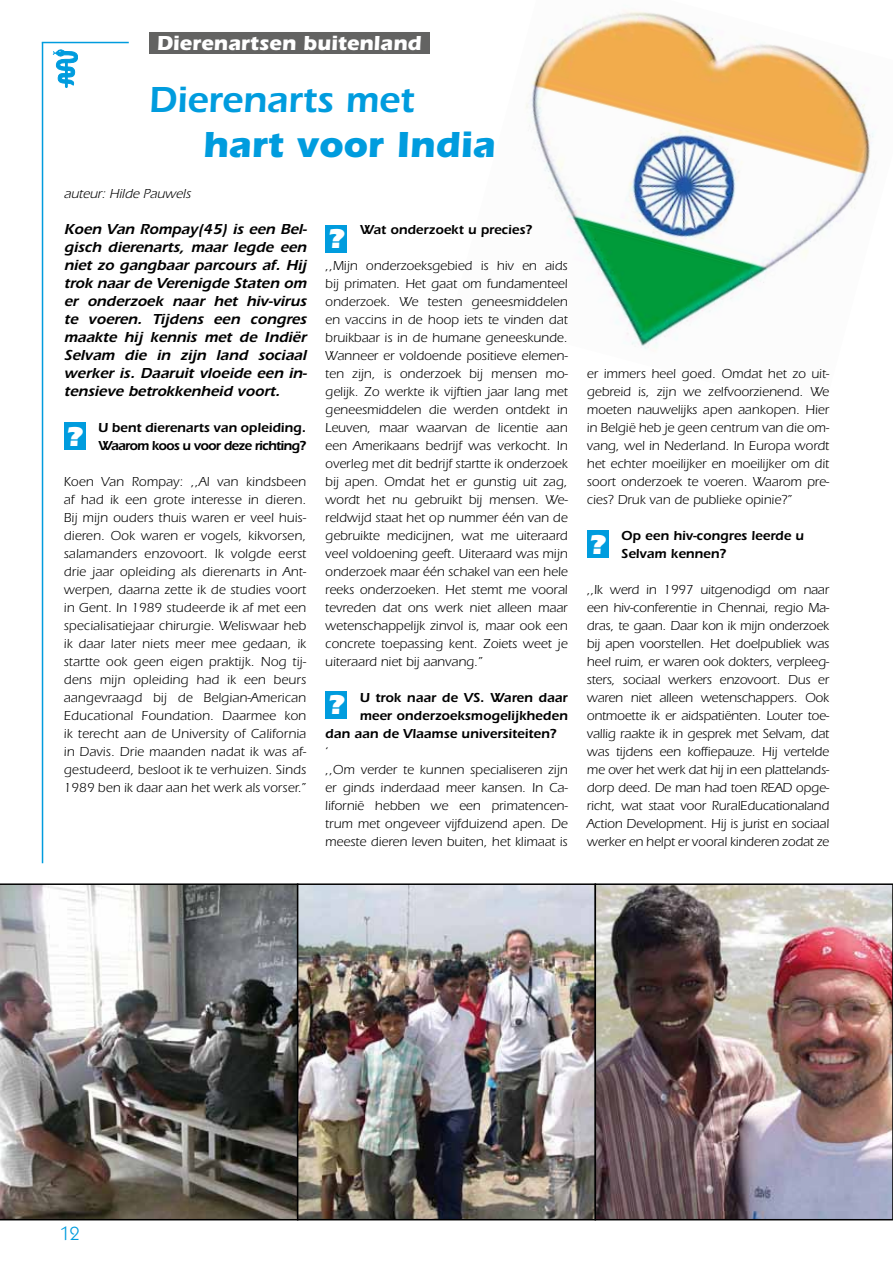
<style>
.page{position:relative;width:893px;height:1263px;background:#fff}
.page>*{position:absolute;margin:0;border:0;box-sizing:border-box;transform-origin:0 0}
.t1{font:600 37.5px "ITC Eras Std";color:#009cde}
.t2{font:700 37.5px "ITC Eras Std";color:#009cde}
.t3{font:900 28.2px "ITC Eras Std";color:#fff}
.t4{font:700 21px "ITC Eras Std";color:#fff}
.t5{font:19.2px "ITC Kabel Std";color:#009cde}
.t6{font:italic 600 15px/18px "ITC Eras Std";letter-spacing:-.025em;color:#000}
.t7{font:13.5px/18px "ITC Eras Std";color:#000;text-align:justify}
.t8{font:600 13.5px/18px "ITC Eras Std";color:#000}
.t9{font:600 13.5px/18px "ITC Eras Std";letter-spacing:-.03em;color:#000}
.t10{font:italic 13.5px "ITC Eras Std";color:#000}
.s1{font-weight:900;font-size:28.2px;color:#fff}
</style>
<div class="page">
<hr style="left:42px;top:42px;width:87px;height:1px;background:#009cde">
<div style="left:149px;top:32px;width:280px;height:21px;background:#636362"></div>
<svg style="left:53px;top:50px;width:25px;height:35px"></svg>
<hr style="left:65px;top:60px;width:3px;height:28px;background:#009cde">
<img style="left:526px;top:11px;width:349px;height:338px">
<hr style="left:42px;top:43px;width:1px;height:820px;background:#009cde">
<div style="left:64px;top:423px;width:21px;height:27px;background:#009cde"></div>
<div style="left:325px;top:225px;width:22px;height:27px;background:#009cde"></div>
<div style="left:325px;top:691px;width:22px;height:27px;background:#009cde"></div>
<div style="left:587px;top:530px;width:21px;height:28px;background:#009cde"></div>
<img style="left:300px;top:886px;width:590px;height:331px">
<img style="left:0;top:883px;width:297px;height:337px">
<div style="left:297px;top:883px;width:299px;height:337px;border:2px solid #000"></div>
<div style="left:595px;top:883px;width:298px;height:337px;border:2px solid #000"></div>
<h3 class="t4" style="left:157px;top:30px;width:266px">Dierenartsen buitenland</h3>
<h1 class="t1" style="left:149px;top:78px;width:267px">Dierenarts met</h1>
<h1 class="t2" style="left:203px;top:123px;width:294px">hart voor India</h1>
<p class="t10" style="left:64px;top:186px;width:131px">auteur: Hilde Pauwels</p>
<p class="t6" style="left:64px;top:220px;width:247px">Koen Van Rompay(45) is een Bel&shy;gisch dierenarts, maar legde een niet zo gangbaar parcours af. Hij trok naar de Verenigde Staten om er onderzoek naar het hiv-virus te voeren. Tijdens een congres maakte hij kennis met de Indiër<br>Selvam die in zijn land sociaal werker is. Daaruit vloeide een in&shy;tensieve betrokkenheid voort.</p>
<h2 class="t3" style="left:67px;top:420px;width:17px">?</h2>
<p class="t9" style="left:98px;top:419px;width:209px">U bent dierenarts van opleiding.<br>Waarom koos u voor deze richting?</p>
<p class="t7" style="left:64px;top:473px;width:244px">Koen Van Rompay: ,,Al van kindsbeen af had ik een grote interesse in dieren.<br>Bij mijn ouders thuis waren er veel huis&shy;dieren. Ook waren er vogels, kikvorsen, salamanders enzovoort. Ik volgde eerst drie jaar opleiding als dierenarts in Ant&shy;werpen, daarna zette ik de studies voort in Gent. In 1989 studeerde ik af met een specialisatiejaar chirurgie. Weliswaar heb ik daar later niets meer mee gedaan, ik startte ook geen eigen praktijk. Nog tij&shy;dens mijn opleiding had ik een beurs aangevraagd bij de Belgian-American Educational Foundation. Daarmee kon ik terecht aan de University of California in Davis. Drie maanden nadat ik was af&shy;gestudeerd, besloot ik te verhuizen. Sinds 1989 ben ik daar aan het werk als vorser.”</p>
<h2 class="t3" style="left:328px;top:223px;width:17px">?</h2>
<p class="t8" style="left:360px;top:221px;width:174px">Wat onderzoekt u precies?</p>
<p class="t7" style="left:325px;top:257px;width:244px">,,Mijn onderzoeksgebied is hiv en aids bij primaten. Het gaat om fundamenteel onderzoek. We testen geneesmiddelen en vaccins in de hoop iets te vinden dat bruikbaar is in de humane geneeskunde.<br>Wanneer er voldoende positieve elemen&shy;ten zijn, is onderzoek bij mensen mo&shy;gelijk. Zo werkte ik vijftien jaar lang met geneesmiddelen die werden ontdekt in Leuven, maar waarvan de licentie aan een Amerikaans bedrijf was verkocht. In overleg met dit bedrijf startte ik onderzoek bij apen. Omdat het er gunstig uit zag, wordt het nu gebruikt bij mensen. We&shy;reldwijd staat het op nummer één van de gebruikte medicijnen, wat me uiteraard veel voldoening geeft. Uiteraard was mijn onderzoek maar één schakel van een hele reeks onderzoeken. Het stemt me vooral tevreden dat ons werk niet alleen maar wetenschappelijk zinvol is, maar ook een concrete toepassing kent. Zoiets weet je uiteraard niet bij aanvang.”</p>
<p class="t8" style="left:328px;top:689px;width:241px"><span class="s1">?</span> U trok naar de VS. Waren daar</p>
<p class="t8" style="left:360px;top:707px;width:209px">meer onderzoeksmogelijkheden</p>
<p class="t8" style="left:325px;top:725px;width:233px">dan aan de Vlaamse universiteiten?</p>
<p class="t7" style="left:325px;top:743px;width:244px;text-align:left">‘<br>,,Om verder te kunnen specialiseren zijn er ginds inderdaad meer kansen. In Ca&shy;lifornië hebben we een primatencen&shy;trum met ongeveer vijfduizend apen. De meeste dieren leven buiten, het klimaat is</p>
<p class="t7" style="left:587px;top:365px;width:244px">er immers heel goed. Omdat het zo uit&shy;gebreid is, zijn we zelfvoorzienend. We moeten nauwelijks apen aankopen. Hier in België heb je geen centrum van die om&shy;vang, wel in Nederland. In Europa wordt het echter moeilijker en moeilijker om dit soort onderzoek te voeren. Waarom pre&shy;cies? Druk van de publieke opinie?”</p>
<h2 class="t3" style="left:590px;top:528px;width:17px">?</h2>
<p class="t8" style="left:621px;top:527px;width:184px">Op een hiv-congres leerde u<br>Selvam kennen?</p>
<p class="t7" style="left:587px;top:581px;width:244px">,,Ik werd in 1997 uitgenodigd om naar een hiv-conferentie in Chennai, regio Ma&shy;dras, te gaan. Daar kon ik mijn onderzoek bij apen voorstellen. Het doelpubliek was heel ruim, er waren ook dokters, verpleeg&shy;sters, sociaal werkers enzovoort. Dus er waren niet alleen wetenschappers. Ook ontmoette ik er aidspatiënten. Louter toe&shy;vallig raakte ik in gesprek met Selvam, dat was tijdens een koffiepauze. Hij vertelde me over het werk dat hij in een plattelands&shy;dorp deed. De man had toen READ opge&shy;richt, wat staat voor RuralEducationaland Action Development. Hij is jurist en sociaal werker en helpt er vooral kinderen zodat ze</p>
<h3 class="t5" style="left:60px;top:1223px;width:21px">12</h3>
</div>
